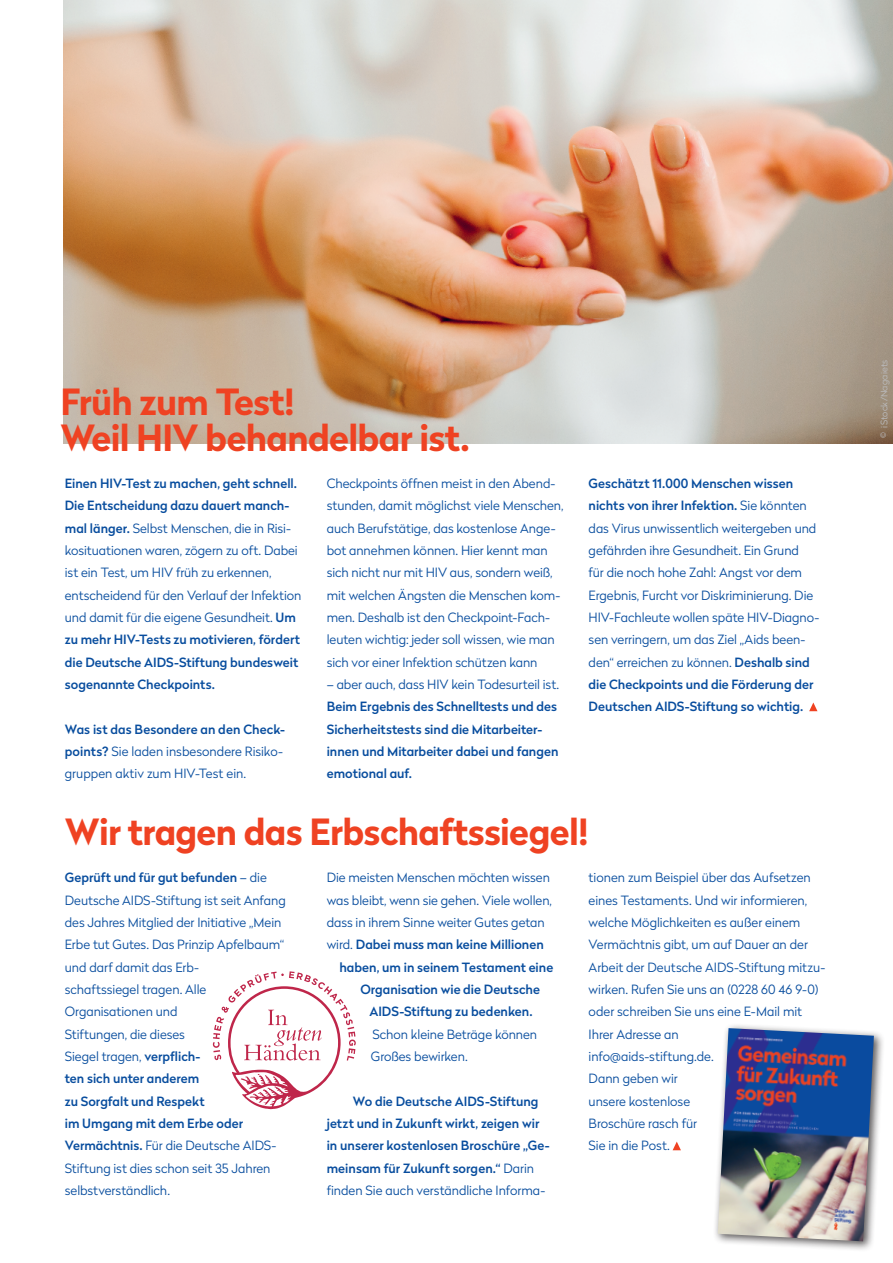
<style>
.page{position:relative;width:893px;height:1263px;background:#fff}
.page>*{position:absolute;margin:0;border:0;box-sizing:border-box;transform-origin:0 0}
.t1{font:700 36px/35.2px "Radikal";letter-spacing:-.02em;color:#ef4222}
.t2{font:300 12.75px/22.4px "Radikal";color:#084d9e}
.t3{font:500 12.75px/22.4px "Radikal";color:#084d9e}
.t4{font:300 9px "Radikal";letter-spacing:.02em;color:#bcbdc0}
.s1{font-weight:300}
.s2{font-weight:500}
</style>
<div class="page">
<img style="left:64px;top:0;width:829px;height:443px">
<svg style="left:673px;top:1141px;width:8px;height:9px"></svg>
<svg style="left:809px;top:702px;width:8px;height:9px"></svg>
<div style="left:713px;top:1023px;width:172px;height:229px;background:#231f20;opacity:.75"></div>
<img style="left:718px;top:1028px;width:156px;height:213px">
<svg style="left:213px;top:971px;width:143px;height:138px"></svg>
<h1 class="t1" style="left:61px;top:383px;width:411px">Früh zum Test!<br>Weil HIV behandelbar ist.</h1>
<p class="t3" style="left:65px;top:471px;width:238px">Einen HIV-Test zu machen, geht schnell.<br>Die Entscheidung dazu dauert manch&shy;mal länger. <span class="s1">Selbst Menschen, die in Risi&shy;kosituationen waren, zögern zu oft. Dabei ist ein Test, um HIV früh zu erkennen, entscheidend für den Verlauf der Infektion und damit für die eigene Gesundheit.</span> Um zu mehr HIV-Tests zu motivieren, fördert die Deutsche AIDS-Stiftung bundesweit sogenannte Checkpoints.</p>
<p class="t2" style="left:65px;top:717px;width:222px"><span class="s2">Was ist das Besondere an den Check&shy;points?</span> Sie laden insbesondere Risiko&shy;gruppen aktiv zum HIV-Test ein.</p>
<p class="t2" style="left:327px;top:472px;width:238px">Checkpoints öffnen meist in den Abend&shy;stunden, damit möglichst viele Menschen, auch Berufstätige, das kostenlose Ange&shy;bot annehmen können. Hier kennt man sich nicht nur mit HIV aus, sondern weiß, mit welchen Ängsten die Menschen kom&shy;men. Deshalb ist den Checkpoint-Fach&shy;leuten wichtig: jeder soll wissen, wie man sich vor einer Infektion schützen kann</p>
<p class="t2" style="left:327px;top:673px;width:234px">– aber auch, dass HIV kein Todesurteil ist.</p>
<p class="t3" style="left:327px;top:695px;width:233px">Beim Ergebnis des Schnelltests und des Sicherheitstests sind die Mitarbeiter&shy;innen und Mitarbeiter dabei und fangen emotional auf.</p>
<p class="t2" style="left:589px;top:472px;width:232px"><span class="s2">Geschätzt 11.000 Menschen wissen nichts von ihrer Infektion.</span> Sie könnten das Virus unwissentlich weitergeben und gefährden ihre Gesundheit. Ein Grund<br>für die noch hohe Zahl: Angst vor dem Ergebnis, Furcht vor Diskriminierung. Die HIV-Fachleute wollen späte HIV-Diagno&shy;sen verringern, um das Ziel „Aids been&shy;den“ erreichen zu können. <span class="s2">Deshalb sind die Checkpoints und die Förderung der Deutschen AIDS-Stiftung so wichtig.</span></p>
<h1 class="t1" style="left:65px;top:812px;width:525px">Wir tragen das Erbschaftssiegel!</h1>
<p class="t2" style="left:65px;top:866px;width:222px"><span class="s2">Geprüft und für gut befunden</span> – die<br>Deutsche AIDS-Stiftung ist seit Anfang des Jahres Mitglied der Initiative „Mein<br>Erbe tut Gutes. Das Prinzip Apfelbaum“ und darf damit das Erb-<br>schaftssiegel tragen. Alle<br>Organisationen und<br>Stiftungen, die dieses<br>Siegel tragen, <span class="s2">verpflich-<br>ten sich unter anderem<br>zu Sorgfalt und Respekt<br>im Umgang mit dem Erbe oder<br>Vermächtnis.</span> Für die Deutsche AIDS-<br>Stiftung ist dies schon seit 35 Jahren selbstverständlich.</p>
<p class="t2" style="left:327px;top:866px;width:225px">Die meisten Menschen möchten wissen</p>
<p class="t2" style="left:327px;top:888px;width:227px">was bleibt, wenn sie gehen. Viele wollen,</p>
<p class="t2" style="left:327px;top:911px;width:219px">dass in ihrem Sinne weiter Gutes getan</p>
<p class="t3" style="left:327px;top:933px;width:219px"><span class="s1">wird.</span> Dabei muss man keine Millionen</p>
<p class="t3" style="left:339px;top:955px;width:215px">haben, um in seinem Testament eine</p>
<p class="t3" style="left:360px;top:977px;width:181px">Organisation wie die Deutsche</p>
<p class="t3" style="left:369px;top:1000px;width:165px">AIDS-Stiftung zu bedenken.</p>
<p class="t2" style="left:371px;top:1022px;width:168px">Schon kleine Beträge können<br>Großes bewirken.</p>
<p class="t3" style="left:327px;top:1089px;width:224px;text-indent:26px">Wo die Deutsche AIDS-Stiftung jetzt und in Zukunft wirkt, zeigen wir in unserer kostenlosen Broschüre „Ge&shy;meinsam für Zukunft sorgen.“ <span class="s1">Darin finden Sie auch verständliche Informa-</span></p>
<p class="t2" style="left:589px;top:866px;width:238px">tionen zum Beispiel über das Aufsetzen eines Testaments. Und wir informieren, welche Möglichkeiten es außer einem<br>Vermächtnis gibt, um auf Dauer an der<br>Arbeit der Deutsche AIDS-Stiftung mitzu&shy;wirken. Rufen Sie uns an (0228 60 46 9-0) oder schreiben Sie uns eine E-Mail mit<br>Ihrer Adresse an<br>info@aids-stiftung.de.<br>Dann geben wir<br>unsere kostenlose<br>Broschüre rasch für<br>Sie in die Post.</p>
<p class="t4" style="left:878px;top:438px;width:80px;rotate:-90deg">© iStock/Nagaiets</p>
</div>
